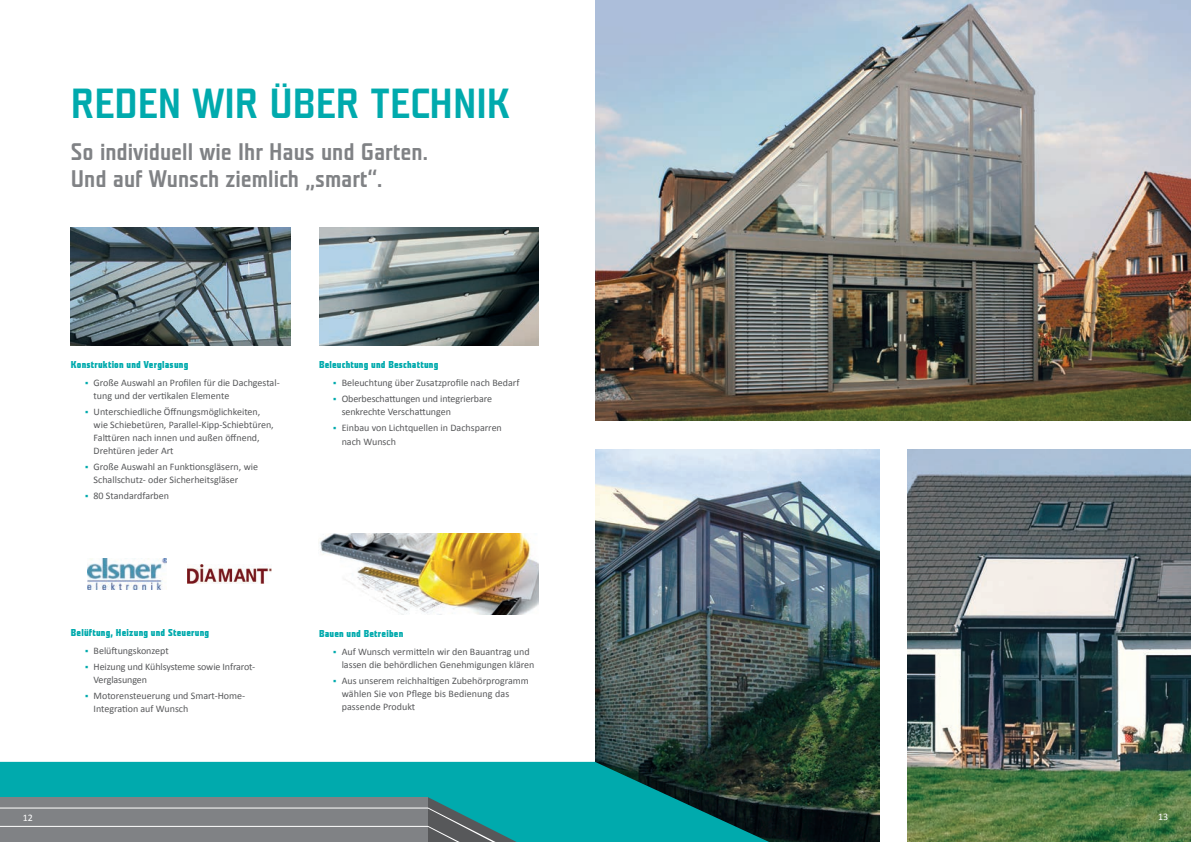
<style>
.page{position:relative;width:1191px;height:842px;background:#fff}
.page>*{position:absolute;margin:0;border:0;box-sizing:border-box;transform-origin:0 0}
.t1{font:42px "Teuton Fett";color:#00aaad}
.t2{font:24px/27px "Teuton Fett";color:#808285}
.t3{font:10px/13px "Calibri";color:#57585a}
.t4{font:700 10px "Teuton Fett";letter-spacing:.02em;color:#00aaad}
.t5{font:10px "Calibri";color:#fff}
.s1{font-family:"Teuton Fett";font-weight:700;font-size:14px;color:#00aaad}
</style>
<div class="page">
<img style="left:907px;top:449px;width:284px;height:393px">
<img style="left:595px;top:449px;width:284px;height:393px">
<img style="left:595px;top:0;width:596px;height:421px">
<img style="left:71px;top:227px;width:220px;height:118px">
<img style="left:319px;top:534px;width:219px;height:80px">
<img style="left:319px;top:227px;width:220px;height:118px">
<img style="left:88px;top:559px;width:79px;height:30px">
<img style="left:187px;top:564px;width:84px;height:20px">
<svg style="left:0;top:762px;width:787px;height:80px;background:#048c8e"></svg>
<svg style="left:0;top:797px;width:533px;height:45px;background:#73888b"></svg>
<h1 class="t1" style="left:71px;top:83px;width:440px">REDEN WIR ÜBER TECHNIK</h1>
<h2 class="t2" style="left:71px;top:139px;width:358px">So individuell wie Ihr Haus und Garten.<br>Und auf Wunsch ziemlich „smart“.</h2>
<p class="t4" style="left:71px;top:359px;width:119px">Konstruktion und Verglasung</p>
<p class="t3" style="left:94px;top:376px;width:188px;text-indent:-9px"><span class="s1">·</span> Große Auswahl an Profilen für die Dachgestal&shy;tung und der vertikalen Elemente</p>
<p class="t3" style="left:94px;top:405px;width:182px;text-indent:-9px"><span class="s1">·</span> Unterschiedliche Öffnungsmöglichkeiten, wie Schiebetüren, Parallel-Kipp-Schiebtüren, Falt-türen nach innen und außen öffnend, Drehtüren jeder Art</p>
<p class="t3" style="left:94px;top:460px;width:166px;text-indent:-9px"><span class="s1">·</span> Große Auswahl an Funktionsgläsern, wie<br>Schallschutz- oder Sicherheitsgläser</p>
<p class="t3" style="left:85px;top:489px;width:86px"><span class="s1">·</span> 80 Standardfarben</p>
<p class="t4" style="left:319px;top:359px;width:121px">Beleuchtung und Beschattung</p>
<p class="t3" style="left:333px;top:375px;width:188px;line-height:15.8px"><span class="s1">·</span> Beleuchtung über Zusatzprofile nach Bedarf <span class="s1">·</span> Oberbeschattungen und integrierbare</p>
<p class="t3" style="left:333px;top:403px;width:170px;line-height:15.8px;text-indent:9px">senkrechte Verschattungen<br><span class="s1">·</span> Einbau von Lichtquellen in Dachsparren</p>
<p class="t3" style="left:342px;top:435px;width:56px">nach Wunsch</p>
<p class="t4" style="left:71px;top:627px;width:140px">Belüftung, Heizung und Steuerung</p>
<p class="t3" style="left:85px;top:643px;width:170px;line-height:15.8px"><span class="s1">·</span> Belüftungskonzept<br><span class="s1">·</span> Heizung und Kühlsysteme sowie Infrarot--</p>
<p class="t3" style="left:85px;top:671px;width:161px;line-height:15.8px;text-indent:9px">Verglasungen<br><span class="s1">·</span> Motorensteuerung und Smart-Home-</p>
<p class="t3" style="left:94px;top:702px;width:96px">Integration auf Wunsch</p>
<p class="t4" style="left:319px;top:628px;width:86px">Bauen und Betreiben</p>
<p class="t3" style="left:342px;top:645px;width:194px;text-indent:-9px"><span class="s1">·</span> Auf Wunsch vermitteln wir den Bauantrag und lassen die behördlichen Genehmigungen klären</p>
<p class="t3" style="left:342px;top:674px;width:189px;text-indent:-9px"><span class="s1">·</span> Aus unserem reichhaltigen Zubehörprogramm wählen Sie von Pflege bis Bedienung das passende Produkt</p>
<p class="t5" style="left:23px;top:812px;width:12px">12</p>
<p class="t5" style="left:1158px;top:810px;width:12px">13</p>
</div>
